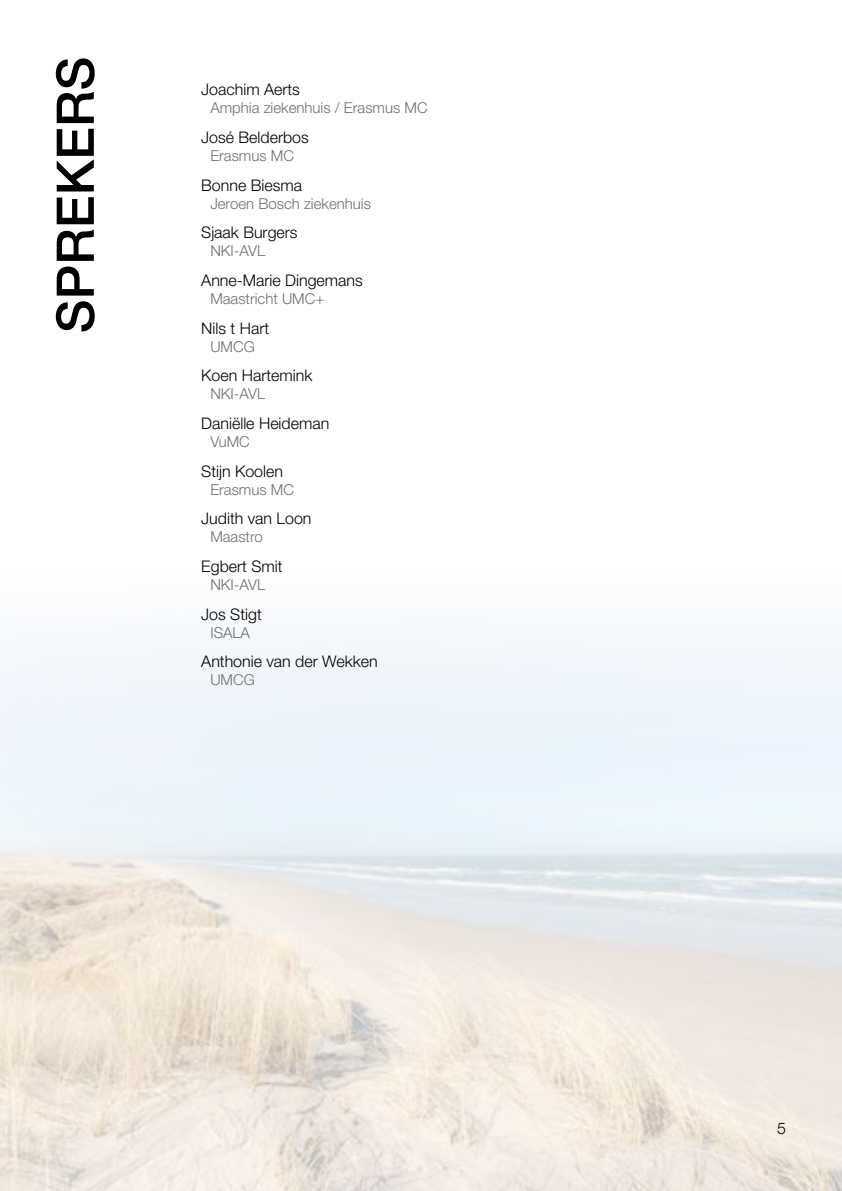
<style>
.page{position:relative;width:842px;height:1191px;background:#fff}
.page>*{position:absolute;margin:0;border:0;box-sizing:border-box;transform-origin:0 0}
.t1{font:500 52px "Helvetica Neue LT Std";color:#000}
.t2{font:300 16px "Helvetica Neue LT Std";color:#000}
.t3{font:300 15px "Helvetica Neue LT Std";color:#706f6f}
</style>
<div class="page">
<h1 class="t1" style="left:44px;top:333px;width:278px;rotate:-90deg">SPREKERS</h1>
<p class="t2" style="left:201px;top:80px;width:100px">Joachim Aerts</p>
<p class="t3" style="left:210px;top:99px;width:219px">Amphia ziekenhuis / Erasmus MC</p>
<p class="t2" style="left:201px;top:127px;width:109px">José Belderbos</p>
<p class="t3" style="left:210px;top:146px;width:85px">Erasmus MC</p>
<p class="t2" style="left:201px;top:175px;width:102px">Bonne Biesma</p>
<p class="t3" style="left:210px;top:194px;width:162px">Jeroen Bosch ziekenhuis</p>
<p class="t2" style="left:201px;top:223px;width:98px">Sjaak Burgers</p>
<p class="t3" style="left:210px;top:242px;width:56px">NKI-AVL</p>
<p class="t2" style="left:201px;top:270px;width:163px">Anne-Marie Dingemans</p>
<p class="t3" style="left:210px;top:289px;width:115px">Maastricht UMC+</p>
<p class="t2" style="left:201px;top:318px;width:69px">Nils t Hart</p>
<p class="t3" style="left:210px;top:337px;width:46px">UMCG</p>
<p class="t2" style="left:201px;top:366px;width:113px">Koen Hartemink</p>
<p class="t3" style="left:210px;top:385px;width:56px">NKI-AVL</p>
<p class="t2" style="left:201px;top:413px;width:130px">Daniëlle Heideman</p>
<p class="t3" style="left:210px;top:432px;width:41px">VuMC</p>
<p class="t2" style="left:201px;top:461px;width:83px">Stijn Koolen</p>
<p class="t3" style="left:210px;top:480px;width:85px">Erasmus MC</p>
<p class="t2" style="left:201px;top:509px;width:112px">Judith van Loon</p>
<p class="t3" style="left:210px;top:528px;width:54px">Maastro</p>
<p class="t2" style="left:201px;top:556px;width:83px">Egbert Smit</p>
<p class="t3" style="left:210px;top:575px;width:56px">NKI-AVL</p>
<p class="t2" style="left:201px;top:604px;width:62px">Jos Stigt</p>
<p class="t3" style="left:210px;top:623px;width:41px">ISALA</p>
<p class="t2" style="left:201px;top:652px;width:178px">Anthonie van der Wekken</p>
<p class="t3" style="left:210px;top:671px;width:46px">UMCG</p>
<p class="t2" style="left:777px;top:1118px;width:10px">5</p>
</div>
